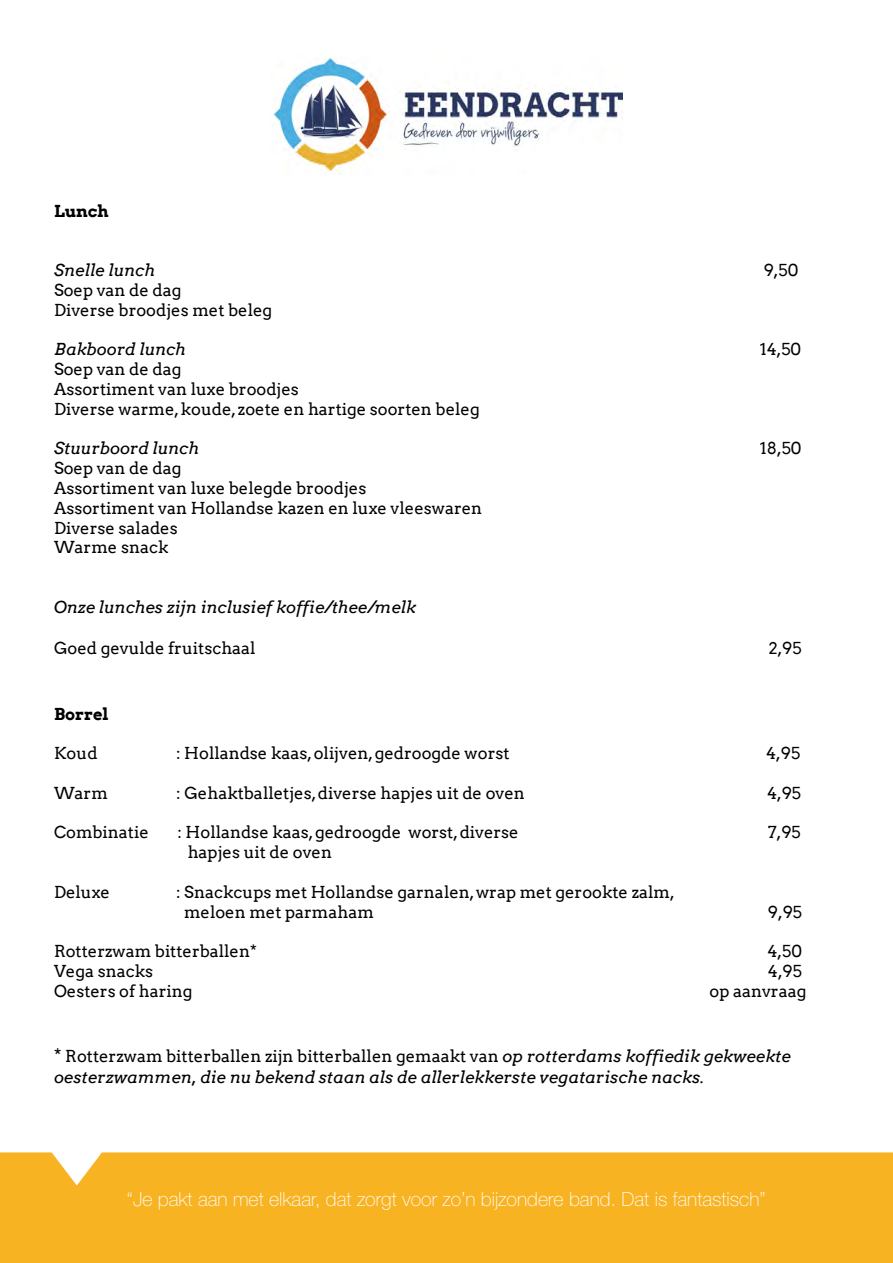
<style>
.page{position:relative;width:893px;height:1263px;background:#fff}
.page>*{position:absolute;margin:0;border:0;box-sizing:border-box;transform-origin:0 0}
.t1{font:100 19.5px "Helvetica Neue";color:#fff}
.t2{font:16.5px/19.8px "Arvo";color:#000}
.t3{font:italic 16.5px/21.6px "Arvo";color:#000}
.t4{font:700 16.5px "Arvo";color:#000}
.s1{font-style:normal;font-size:18px}
.s2{font-style:normal}
</style>
<div class="page">
<img style="left:270px;top:54px;width:353px;height:121px">
<div style="left:0;top:1152px;width:893px;height:111px;background:#f8b323"></div>
<p class="t4" style="left:54px;top:200px;width:56px">Lunch</p>
<p class="t3" style="left:54px;top:259px;width:102px">Snelle lunch</p>
<p class="t2" style="left:764px;top:260px;width:36px">9,50</p>
<p class="t2" style="left:54px;top:280px;width:220px">Soep van de dag<br>Diverse broodjes met beleg</p>
<p class="t3" style="left:54px;top:338px;width:133px">Bakboord lunch</p>
<p class="t2" style="left:760px;top:339px;width:43px">14,50</p>
<p class="t2" style="left:54px;top:359px;width:427px">Soep van de dag<br>Assortiment van luxe broodjes<br>Diverse warme, koude, zoete en hartige soorten beleg</p>
<p class="t3" style="left:54px;top:437px;width:146px">Stuurboord lunch</p>
<p class="t2" style="left:760px;top:438px;width:43px">18,50</p>
<p class="t2" style="left:54px;top:458px;width:430px">Soep van de dag<br>Assortiment van luxe belegde broodjes<br>Assortiment van Hollandse kazen en luxe vleeswaren<br>Diverse salades<br>Warme snack</p>
<p class="t3" style="left:54px;top:596px;width:364px">Onze lunches zijn inclusief koffie/thee/melk</p>
<p class="t2" style="left:54px;top:638px;width:203px">Goed gevulde fruitschaal</p>
<p class="t2" style="left:769px;top:638px;width:34px">2,95</p>
<p class="t4" style="left:54px;top:703px;width:56px">Borrel</p>
<p class="t2" style="left:54px;top:743px;width:45px">Koud</p>
<p class="t2" style="left:176px;top:743px;width:335px">: Hollandse kaas, olijven, gedroogde worst</p>
<p class="t2" style="left:766px;top:743px;width:36px">4,95</p>
<p class="t2" style="left:54px;top:783px;width:55px">Warm</p>
<p class="t2" style="left:177px;top:783px;width:350px">: Gehaktballetjes, diverse hapjes uit de oven</p>
<p class="t2" style="left:767px;top:783px;width:36px">4,95</p>
<p class="t2" style="left:54px;top:822px;width:96px">Combinatie</p>
<p class="t2" style="left:178px;top:822px;width:342px">: Hollandse kaas, gedroogde worst, diverse</p>
<p class="t2" style="left:768px;top:822px;width:34px">7,95</p>
<p class="t2" style="left:188px;top:842px;width:146px">hapjes uit de oven</p>
<p class="t2" style="left:54px;top:882px;width:58px">Deluxe</p>
<p class="t2" style="left:184px;top:882px;width:492px;text-indent:-8px">: Snackcups met Hollandse garnalen, wrap met gerookte zalm, meloen met parmaham</p>
<p class="t2" style="left:768px;top:902px;width:36px">9,95</p>
<p class="t2" style="left:54px;top:941px;width:204px">Rotterzwam bitterballen*</p>
<p class="t2" style="left:767px;top:941px;width:36px">4,50</p>
<p class="t2" style="left:54px;top:961px;width:101px">Vega snacks</p>
<p class="t2" style="left:768px;top:961px;width:36px">4,95</p>
<p class="t2" style="left:54px;top:981px;width:140px">Oesters of haring</p>
<p class="t2" style="left:709px;top:981px;width:98px">op aanvraag</p>
<p class="t3" style="left:54px;top:1044px;width:738px"><span class="s1">*</span> <span class="s2">Rotterzwam bitterballen zijn bitterballen gemaakt van</span> op rotterdams koffiedik gekweekte oesterzwammen, die nu bekend staan als de allerlekkerste vegatarische nacks.</p>
<p class="t1" style="left:127px;top:1187px;width:640px">“Je pakt aan met elkaar, dat zorgt voor zo’n bijzondere band. Dat is fantastisch”</p>
</div>
